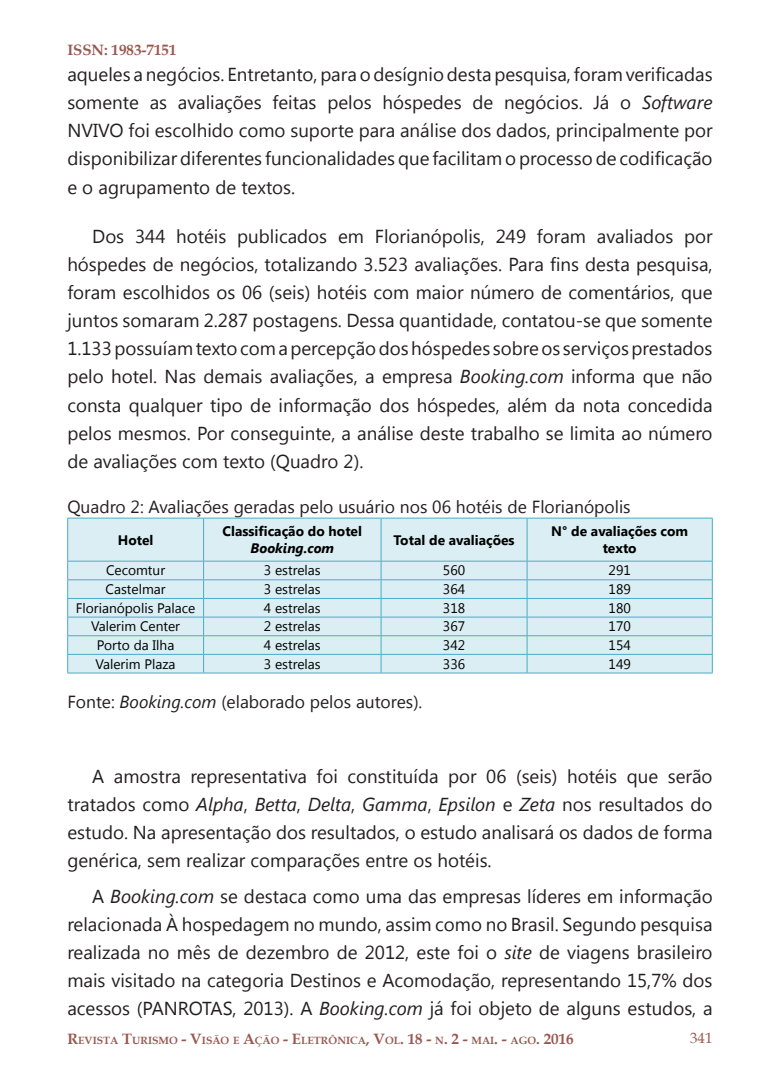
<style>
.page{position:relative;width:780px;height:1088px;background:#fff}
.page>*{position:absolute;margin:0;border:0;box-sizing:border-box;transform-origin:0 0}
.Texto{font:18.75px/28.1px "Segoe UI";color:#231f20;text-align:justify}
.Legenda{font:17.5px "Segoe UI";color:#231f20}
.t1{font:700 15px "Book Antiqua";color:#99584f}
.t2{font:15px "Book Antiqua";color:#99584f}
.Texto_de_Tabela{font:13.75px "Segoe UI";color:#000}
.Texto_de_Tabela-2{font:700 13.75px/16.5px "Segoe UI";color:#000;text-align:center}
.t3{font:700 10.5px "Book Antiqua";color:#99584f}
.s1{font-style:italic}
.s2{font-size:15px}
</style>
<div class="page">
<div style="left:68px;top:519px;width:644px;height:154px;background:#daeef3"></div>
<hr style="left:67px;top:518px;width:136px;height:1px;background:#4bacc6">
<hr style="left:203px;top:518px;width:178px;height:1px;background:#4bacc6">
<hr style="left:381px;top:518px;width:146px;height:1px;background:#4bacc6">
<hr style="left:527px;top:518px;width:185px;height:1px;background:#4bacc6">
<hr style="left:67px;top:561px;width:136px;height:1px;background:#4bacc6">
<hr style="left:203px;top:561px;width:178px;height:1px;background:#4bacc6">
<hr style="left:381px;top:561px;width:146px;height:1px;background:#4bacc6">
<hr style="left:527px;top:561px;width:185px;height:1px;background:#4bacc6">
<hr style="left:67px;top:579px;width:136px;height:1px;background:#4bacc6">
<hr style="left:203px;top:579px;width:178px;height:1px;background:#4bacc6">
<hr style="left:381px;top:579px;width:146px;height:1px;background:#4bacc6">
<hr style="left:527px;top:579px;width:185px;height:1px;background:#4bacc6">
<hr style="left:67px;top:598px;width:136px;height:1px;background:#4bacc6">
<hr style="left:203px;top:598px;width:178px;height:1px;background:#4bacc6">
<hr style="left:381px;top:598px;width:146px;height:1px;background:#4bacc6">
<hr style="left:527px;top:598px;width:185px;height:1px;background:#4bacc6">
<hr style="left:67px;top:617px;width:136px;height:1px;background:#4bacc6">
<hr style="left:203px;top:617px;width:178px;height:1px;background:#4bacc6">
<hr style="left:381px;top:617px;width:146px;height:1px;background:#4bacc6">
<hr style="left:527px;top:617px;width:185px;height:1px;background:#4bacc6">
<hr style="left:67px;top:635px;width:136px;height:1px;background:#4bacc6">
<hr style="left:203px;top:635px;width:178px;height:1px;background:#4bacc6">
<hr style="left:381px;top:635px;width:146px;height:1px;background:#4bacc6">
<hr style="left:527px;top:635px;width:185px;height:1px;background:#4bacc6">
<hr style="left:67px;top:654px;width:136px;height:1px;background:#4bacc6">
<hr style="left:203px;top:654px;width:178px;height:1px;background:#4bacc6">
<hr style="left:381px;top:654px;width:146px;height:1px;background:#4bacc6">
<hr style="left:527px;top:654px;width:185px;height:1px;background:#4bacc6">
<hr style="left:67px;top:673px;width:136px;height:1px;background:#4bacc6">
<hr style="left:203px;top:673px;width:178px;height:1px;background:#4bacc6">
<hr style="left:381px;top:673px;width:146px;height:1px;background:#4bacc6">
<hr style="left:527px;top:673px;width:185px;height:1px;background:#4bacc6">
<hr style="left:67px;top:518px;width:1px;height:43px;background:#4bacc6">
<svg style="left:67px;top:561px;width:1px;height:112px"></svg>
<hr style="left:203px;top:518px;width:1px;height:43px;background:#4bacc6">
<hr style="left:381px;top:518px;width:1px;height:43px;background:#4bacc6">
<hr style="left:526px;top:518px;width:1px;height:43px;background:#4bacc6">
<hr style="left:712px;top:518px;width:1px;height:43px;background:#4bacc6">
<svg style="left:203px;top:561px;width:1px;height:112px"></svg>
<svg style="left:381px;top:561px;width:1px;height:112px"></svg>
<svg style="left:526px;top:561px;width:1px;height:112px"></svg>
<svg style="left:712px;top:561px;width:1px;height:112px"></svg>
<p class="t1" style="left:67px;top:40px;width:10px">ISSN</p>
<p class="t1" style="left:104px;top:40px;width:74px">: 1983-7151</p>
<p class="Texto" style="left:67px;top:59px;width:646px">aqueles a negócios. Entretanto, para o desígnio desta pesquisa, foram verificadas somente as avaliações feitas pelos hóspedes de negócios. Já o <span class="s1">Software </span>NVIVO foi escolhido como suporte para análise dos dados, principalmente por disponibilizar diferentes funcionalidades que facilitam o processo de codificação e o agrupamento de textos.</p>
<p class="Texto" style="left:67px;top:221px;width:646px;text-indent:25px">Dos 344 hotéis publicados em Florianópolis, 249 foram avaliados por hóspedes de negócios, totalizando 3.523 avaliações. Para fins desta pesquisa, foram escolhidos os 06 (seis) hotéis com maior número de comentários, que juntos somaram 2.287 postagens. Dessa quantidade, contatou-se que somente 1.133 possuíam texto com a percepção dos hóspedes sobre os serviços prestados pelo hotel. Nas demais avaliações, a empresa <span class="s1">Booking.com</span> informa que não consta qualquer tipo de informação dos hóspedes, além da nota concedida pelos mesmos. Por conseguinte, a análise deste trabalho se limita ao número de avaliações com texto (Quadro 2).</p>
<p class="Legenda" style="left:67px;top:494px;width:565px">Quadro 2: Avaliações geradas pelo usuário nos 06 hotéis de Florianópolis</p>
<p class="Texto_de_Tabela-2" style="left:118px;top:531px;width:37px">H otel</p>
<p class="Texto_de_Tabela-2" style="left:222px;top:522px;width:141px">Classificação do hotel<br><span class="s1">Booking.com</span></p>
<p class="Texto_de_Tabela-2" style="left:393px;top:531px;width:123px">Total de avaliações</p>
<p class="Texto_de_Tabela-2" style="left:551px;top:522px;width:138px">N° de avaliações com texto</p>
<p class="Texto_de_Tabela" style="left:106px;top:561px;width:61px">Cecomtur</p>
<p class="Texto_de_Tabela" style="left:264px;top:561px;width:58px">3 estrelas</p>
<p class="Texto_de_Tabela" style="left:443px;top:561px;width:24px">560</p>
<p class="Texto_de_Tabela" style="left:608px;top:561px;width:24px">291</p>
<p class="Texto_de_Tabela" style="left:106px;top:580px;width:62px">Castelmar</p>
<p class="Texto_de_Tabela" style="left:264px;top:580px;width:58px">3 estrelas</p>
<p class="Texto_de_Tabela" style="left:443px;top:580px;width:24px">364</p>
<p class="Texto_de_Tabela" style="left:608px;top:580px;width:24px">189</p>
<p class="Texto_de_Tabela" style="left:76px;top:598px;width:121px">Florianópolis Palace</p>
<p class="Texto_de_Tabela" style="left:264px;top:598px;width:58px">4 estrelas</p>
<p class="Texto_de_Tabela" style="left:443px;top:598px;width:24px">318</p>
<p class="Texto_de_Tabela" style="left:608px;top:598px;width:24px">180</p>
<p class="Texto_de_Tabela" style="left:91px;top:617px;width:90px">Valerim Center</p>
<p class="Texto_de_Tabela" style="left:264px;top:617px;width:58px">2 estrelas</p>
<p class="Texto_de_Tabela" style="left:443px;top:617px;width:24px">367</p>
<p class="Texto_de_Tabela" style="left:608px;top:617px;width:24px">170</p>
<p class="Texto_de_Tabela" style="left:97px;top:636px;width:79px">Porto da Ilha</p>
<p class="Texto_de_Tabela" style="left:264px;top:636px;width:58px">4 estrelas</p>
<p class="Texto_de_Tabela" style="left:443px;top:636px;width:24px">342</p>
<p class="Texto_de_Tabela" style="left:608px;top:636px;width:24px">154</p>
<p class="Texto_de_Tabela" style="left:96px;top:654px;width:82px">Valerim Plaza</p>
<p class="Texto_de_Tabela" style="left:264px;top:654px;width:58px">3 estrelas</p>
<p class="Texto_de_Tabela" style="left:443px;top:654px;width:24px">336</p>
<p class="Texto_de_Tabela" style="left:608px;top:654px;width:24px">149</p>
<p class="Legenda" style="left:67px;top:689px;width:356px">Fonte: <span class="s1">Booking.com</span> (elaborado pelos autores).</p>
<p class="Texto" style="left:67px;top:761px;width:646px;text-indent:25px">A amostra representativa foi constituída por 06 (seis) hotéis que serão tratados como <span class="s1">Alpha</span>, <span class="s1">Betta</span>, <span class="s1">Delta</span>, <span class="s1">Gamma</span>, <span class="s1">Epsilon</span> e <span class="s1">Zeta</span> nos resultados do estudo. Na apresentação dos resultados, o estudo analisará os dados de forma genérica, sem realizar comparações entre os hotéis.</p>
<p class="Texto" style="left:67px;top:881px;width:646px;text-indent:25px">A <span class="s1">Booking.com</span> se destaca como uma das empresas líderes em informação relacionada À hospedagem no mundo, assim como no Brasil. Segundo pesquisa realizada no mês de dezembro de 2012, este foi o <span class="s1">site</span> de viagens brasileiro mais visitado na categoria Destinos e Acomodação, representando 15,7% dos acessos (PANROTAS, 2013). A <span class="s1">Booking.com</span> já foi objeto de alguns estudos, a</p>
<p class="t3" style="left:67px;top:1033px;width:508px"><span class="s2">R</span>EVISTA <span class="s2">T</span>URISMO <span class="s2">- V</span>ISÃO E <span class="s2">A</span>ÇÃO <span class="s2">- E</span>LETRÔNICA<span class="s2">, V</span>OL<span class="s2">. 18 -</span> N<span class="s2">. 2 -</span> MAI<span class="s2">. -</span> AGO<span class="s2">. 2016</span></p>
<p class="t2" style="left:690px;top:1027px;width:24px">341</p>
</div>
